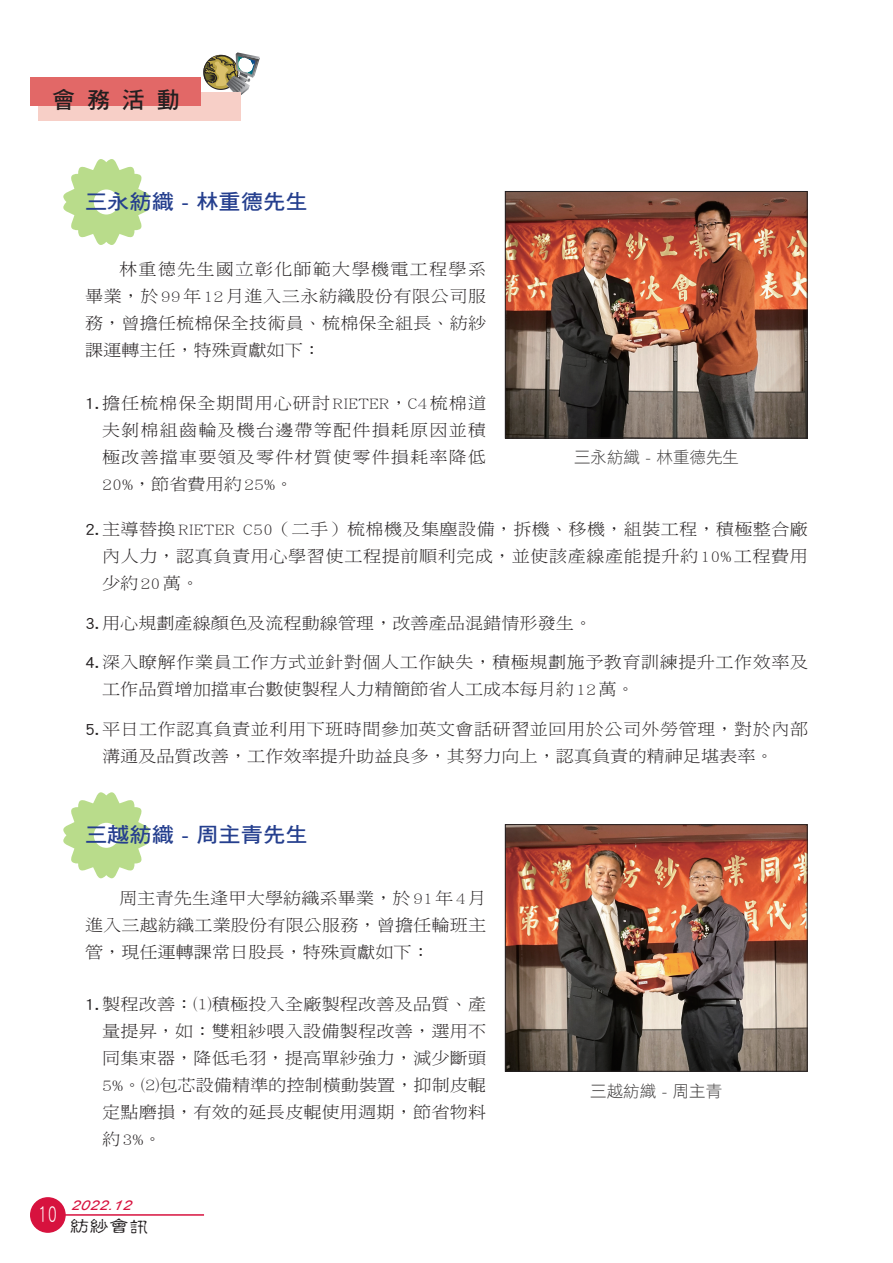
<style>
.page{position:relative;width:893px;height:1263px;background:#fff}
.page>*{position:absolute;margin:0;border:0;box-sizing:border-box;transform-origin:0 0}
.t1{font:24px "DF Yuan Std W3";color:#fff;scale:.7 1}
.t2{font:23.1px "DF Hei Std W7";color:#231f20}
.大標{font:21px "DF Hei Std W7";color:#253f8e;scale:1.06 1}
.小標{font:16.5px/27px "DF Ming Std W3";letter-spacing:.025em;color:#231f20;text-align:justify;scale:1.1 1}
.內文{font:16.5px/27px "DF Ming Std W3";letter-spacing:.005em;color:#231f20;text-align:justify;scale:1.1 1}
.小標-2{font:16.5px "DF Ming Std W3";color:#231f20;scale:1.1 1}
.表{font:16.5px "DF Hei Std W3";color:#413f3f}
.t3{font:16.5px "DF Gu Yin Std W5";color:#231f20;scale:1.2 1}
.t4{font:italic 13.5px "Arial";color:#d7123e;scale:1.2 1}
.s1{font-family:"DF Hei Std W5"}
</style>
<div class="page">
<svg style="left:63px;top:159px;width:87px;height:86px"></svg>
<div style="left:94px;top:189px;width:25px;height:25px;background:#fff;border-radius:50%"></div>
<svg style="left:63px;top:792px;width:87px;height:87px"></svg>
<div style="left:94px;top:823px;width:25px;height:25px;background:#fff;border-radius:50%"></div>
<img style="left:507px;top:193px;width:298px;height:243px">
<div style="left:505px;top:191px;width:302px;height:247px;border:1px solid #231f20"></div>
<img style="left:507px;top:826px;width:298px;height:243px">
<div style="left:505px;top:824px;width:302px;height:247px;border:1px solid #231f20"></div>
<hr style="left:62px;top:1214px;width:142px;height:2px;background:#d7123e">
<div style="left:31px;top:1198px;width:34px;height:34px;background:#d7123e;border-radius:50%"></div>
<div style="left:30px;top:1197px;width:36px;height:36px;border:2px solid #d7123e;border-radius:50%"></div>
<svg style="left:203px;top:52px;width:57px;height:43px"></svg>
<div style="left:39px;top:92px;width:202px;height:29px;background:#f7cfc7"></div>
<div style="left:30px;top:77px;width:171px;height:29px;background:#e26867"></div>
<h2 class="t2" style="left:52px;top:87px;width:129px">會 務 活 動</h2>
<p class="大標" style="left:85px;top:190px;width:211px">三永紡織 - 林重德先生</p>
<p class="內文" style="left:85px;top:255px;width:366px;text-indent:34px">林重德先生國立彰化師範大學機電工程學系畢業，於99年12月進入三永紡織股份有限公司服務，曾擔任梳棉保全技術員、梳棉保全組長、紡紗課運轉主任，特殊貢獻如下：</p>
<p class="小標" style="left:102px;top:389px;width:351px;text-indent:-17px"><span class="s1">1.</span> 擔任梳棉保全期間用心研討RIETER，C4梳棉道夫剝棉組齒輪及機台邊帶等配件損耗原因並積極改善擋車要領及零件材質使零件損耗率降低20%，節省費用約25%。</p>
<p class="小標" style="left:102px;top:515px;width:643px;text-indent:-17px"><span class="s1">2.</span> 主導替換RIETER C50（二手）梳棉機及集塵設備，拆機、移機，組裝工程，積極整合廠內人力，認真負責用心學習使工程提前順利完成，並使該產線產能提升約10%工程費用少約20萬。</p>
<p class="小標-2" style="left:85px;top:614px;width:462px"><span class="s1">3.</span> 用心規劃產線顏色及流程動線管理，改善產品混錯情形發生。</p>
<p class="小標" style="left:102px;top:649px;width:643px;text-indent:-17px"><span class="s1">4.</span> 深入瞭解作業員工作方式並針對個人工作缺失，積極規劃施予教育訓練提升工作效率及工作品質增加擋車台數使製程人力精簡節省人工成本每月約12萬。</p>
<p class="小標" style="left:102px;top:715px;width:643px;text-indent:-17px"><span class="s1">5.</span> 平日工作認真負責並利用下班時間參加英文會話研習並回用於公司外勞管理，對於內部溝通及品質改善，工作效率提升助益良多，其努力向上，認真負責的精神足堪表率。</p>
<p class="表" style="left:574px;top:448px;width:166px">三永紡織 - 林重德先生</p>
<p class="大標" style="left:85px;top:823px;width:211px">三越紡織 - 周主青先生</p>
<p class="內文" style="left:85px;top:884px;width:366px;text-indent:34px">周主青先生逢甲大學紡織系畢業，於91年4月進入三越紡織工業股份有限公服務，曾擔任輪班主管，現任運轉課常日股長，特殊貢獻如下：</p>
<p class="小標" style="left:102px;top:991px;width:351px;text-indent:-17px"><span class="s1">1.</span> 製程改善：⑴積極投入全廠製程改善及品質、產量提昇，如：雙粗紗喂入設備製程改善，選用不同集束器，降低毛羽，提高單紗強力，減少斷頭5%。⑵包芯設備精準的控制橫動裝置，抑制皮輥定點磨損，有效的延長皮輥使用週期，節省物料約3%。</p>
<p class="t1" style="left:39px;top:1201px;width:28px">10</p>
<p class="t4" style="left:71px;top:1197px;width:55px">2022.12</p>
<p class="t3" style="left:70px;top:1217px;width:67px">紡紗會訊</p>
<p class="表" style="left:590px;top:1082px;width:133px">三越紡織 - 周主青</p>
</div>
